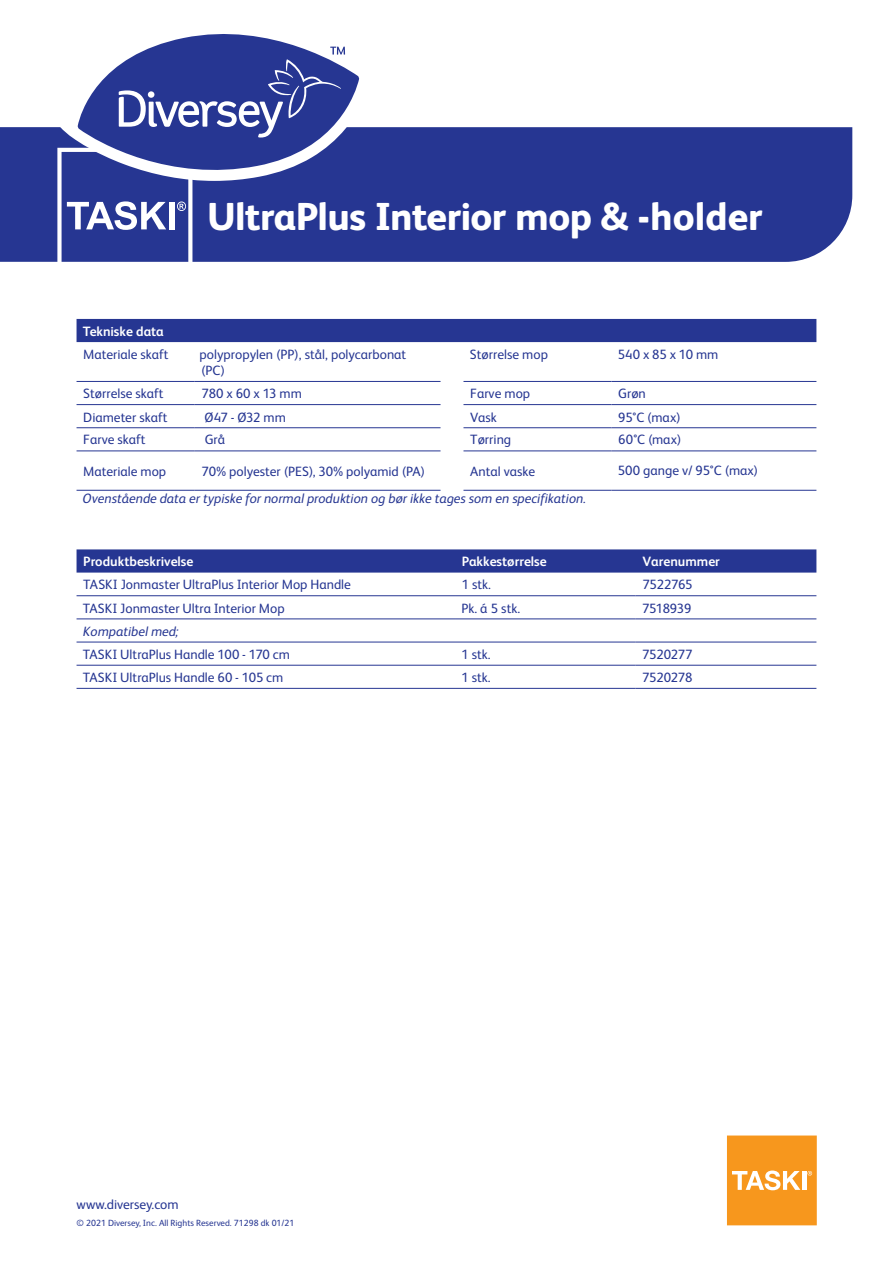
<style>
.page{position:relative;width:893px;height:1263px;background:#fff}
.page>*{position:absolute;margin:0;border:0;box-sizing:border-box;transform-origin:0 0}
.t1{font:800 39px "FS Albert Pro";letter-spacing:-.02em;color:#fff}
.Table_Text{font:13.5px "FS Albert Pro";color:#263692}
.t2{font:italic 13.5px "FS Albert Pro";color:#263692}
.t3{font:700 13.5px "FS Albert Pro";color:#fff}
.Table_Text-2{font:13.5px "FS Albert Pro";letter-spacing:-.02em;color:#263692}
.Table_Text-3{font:13.5px "FS Albert Pro";letter-spacing:-.025em;color:#263692}
.Table_Text-4{font:13.5px "FS Albert Pro";letter-spacing:-.03em;color:#263692}
.t4{font:9px "FS Albert Pro";color:#263692}
</style>
<div class="page">
<svg style="left:727px;top:1135px;width:90px;height:90px;background:#f7a032"></svg>
<div style="left:0;top:127px;width:852px;height:135px;background:#263692"></div>
<svg style="left:57px;top:148px;width:135px;height:114px;background:#4e5ba6"></svg>
<div style="left:169px;top:202px;width:6px;height:27px;background:#fff"></div>
<svg style="left:58px;top:78px;width:316px;height:103px"></svg>
<svg style="left:78px;top:34px;width:281px;height:148px;fill:#263692"></svg>
<svg style="left:119px;top:47px;width:226px;height:91px;background:#4a58a4"></svg>
<div style="left:77px;top:319px;width:739px;height:23px;background:#263692"></div>
<hr style="left:77px;top:381px;width:118px;height:1px;background:#263692">
<hr style="left:77px;top:404px;width:118px;height:1px;background:#263692">
<hr style="left:77px;top:427px;width:118px;height:1px;background:#263692">
<hr style="left:77px;top:450px;width:118px;height:1px;background:#263692">
<hr style="left:195px;top:381px;width:246px;height:1px;background:#263692">
<hr style="left:195px;top:404px;width:246px;height:1px;background:#263692">
<hr style="left:195px;top:427px;width:246px;height:1px;background:#263692">
<hr style="left:195px;top:450px;width:246px;height:1px;background:#263692">
<hr style="left:463px;top:381px;width:148px;height:1px;background:#263692">
<hr style="left:463px;top:404px;width:148px;height:1px;background:#263692">
<hr style="left:463px;top:427px;width:148px;height:1px;background:#263692">
<hr style="left:463px;top:450px;width:148px;height:1px;background:#263692">
<hr style="left:611px;top:381px;width:205px;height:1px;background:#263692">
<hr style="left:611px;top:404px;width:205px;height:1px;background:#263692">
<hr style="left:611px;top:427px;width:205px;height:1px;background:#263692">
<hr style="left:611px;top:450px;width:205px;height:1px;background:#263692">
<hr style="left:77px;top:490px;width:118px;height:1px;background:#263692">
<hr style="left:195px;top:490px;width:246px;height:1px;background:#263692">
<hr style="left:463px;top:490px;width:148px;height:1px;background:#263692">
<hr style="left:611px;top:490px;width:205px;height:1px;background:#263692">
<svg style="left:77px;top:549px;width:739px;height:24px;background:#2d3d95"></svg>
<hr style="left:77px;top:595px;width:378px;height:1px;background:#263692">
<hr style="left:455px;top:595px;width:181px;height:1px;background:#263692">
<hr style="left:636px;top:595px;width:180px;height:1px;background:#263692">
<hr style="left:77px;top:618px;width:378px;height:1px;background:#263692">
<hr style="left:77px;top:642px;width:378px;height:1px;background:#263692">
<hr style="left:77px;top:665px;width:378px;height:1px;background:#263692">
<hr style="left:77px;top:688px;width:378px;height:1px;background:#263692">
<hr style="left:455px;top:618px;width:181px;height:1px;background:#263692">
<hr style="left:455px;top:642px;width:181px;height:1px;background:#263692">
<hr style="left:455px;top:665px;width:181px;height:1px;background:#263692">
<hr style="left:455px;top:688px;width:181px;height:1px;background:#263692">
<hr style="left:636px;top:618px;width:180px;height:1px;background:#263692">
<hr style="left:636px;top:642px;width:180px;height:1px;background:#263692">
<hr style="left:636px;top:665px;width:180px;height:1px;background:#263692">
<hr style="left:636px;top:688px;width:180px;height:1px;background:#263692">
<h1 class="t1" style="left:207px;top:186px;width:557px">UltraPlus Interior mop &amp; -holder</h1>
<p class="t3" style="left:83px;top:322px;width:82px">Tekniske data</p>
<p class="Table_Text" style="left:83px;top:344px;width:87px">Materiale skaft</p>
<p class="Table_Text" style="left:200px;top:348px;width:208px">polypropylen (PP), stål, polycarbonat</p>
<p class="Table_Text" style="left:470px;top:344px;width:80px">Størrelse mop</p>
<p class="Table_Text" style="left:618px;top:344px;width:102px">540 x 85 x 10 mm</p>
<p class="Table_Text" style="left:83px;top:384px;width:82px">Størrelse skaft</p>
<p class="Table_Text" style="left:202px;top:384px;width:102px">780 x 60 x 13 mm</p>
<p class="Table_Text" style="left:470px;top:388px;width:61px">Farve mop</p>
<p class="Table_Text" style="left:618px;top:384px;width:29px">Grøn</p>
<p class="Table_Text" style="left:201px;top:361px;width:26px">(PC)</p>
<p class="Table_Text" style="left:83px;top:407px;width:86px">Diameter skaft</p>
<p class="Table_Text" style="left:205px;top:407px;width:83px">Ø47 - Ø32 mm</p>
<p class="Table_Text" style="left:470px;top:411px;width:28px">Vask</p>
<p class="Table_Text" style="left:618px;top:407px;width:64px">95°C (max)</p>
<p class="Table_Text" style="left:83px;top:434px;width:64px">Farve skaft</p>
<p class="Table_Text" style="left:205px;top:430px;width:22px">Grå</p>
<p class="Table_Text" style="left:470px;top:434px;width:42px">Tørring</p>
<p class="Table_Text" style="left:618px;top:430px;width:65px">60°C (max)</p>
<p class="Table_Text" style="left:83px;top:461px;width:84px">Materiale mop</p>
<p class="Table_Text" style="left:202px;top:461px;width:225px">70% polyester (PES), 30% polyamid (PA)</p>
<p class="Table_Text" style="left:470px;top:465px;width:66px">Antal vaske</p>
<p class="Table_Text" style="left:618px;top:460px;width:142px">500 gange v/ 95°C (max)</p>
<p class="t2" style="left:83px;top:493px;width:505px">Ovenstående data er typiske for normal produktion og bør ikke tages som en specifikation.</p>
<p class="t3" style="left:83px;top:552px;width:112px">Produktbeskrivelse</p>
<p class="t3" style="left:462px;top:552px;width:87px">Pakkestørrelse</p>
<p class="t3" style="left:642px;top:556px;width:79px">Varenummer</p>
<p class="Table_Text" style="left:83px;top:575px;width:269px">TASKI Jonmaster UltraPlus Interior Mop Handle</p>
<p class="Table_Text" style="left:462px;top:575px;width:31px">1 stk.</p>
<p class="Table_Text-3" style="left:642px;top:575px;width:52px">7522765</p>
<p class="Table_Text" style="left:83px;top:599px;width:203px">TASKI Jonmaster Ultra Interior Mop</p>
<p class="Table_Text" style="left:461px;top:603px;width:60px">Pk. á 5 stk.</p>
<p class="Table_Text-4" style="left:642px;top:599px;width:51px">7518939</p>
<p class="Table_Text" style="left:83px;top:645px;width:208px">TASKI UltraPlus Handle 100 - 170 cm</p>
<p class="Table_Text" style="left:461px;top:645px;width:31px">1 stk.</p>
<p class="Table_Text-2" style="left:642px;top:645px;width:52px">7520277</p>
<p class="Table_Text" style="left:83px;top:667px;width:202px">TASKI UltraPlus Handle 60 - 105 cm</p>
<p class="Table_Text" style="left:461px;top:667px;width:31px">1 stk.</p>
<p class="Table_Text-2" style="left:642px;top:667px;width:52px">7520278</p>
<p class="t2" style="left:83px;top:626px;width:97px">Kompatibel med;</p>
<p class="Table_Text" style="left:77px;top:1195px;width:104px">www.diversey.com</p>
<p class="t4" style="left:77px;top:1217px;width:219px">© 2021 Diversey, Inc. All Rights Reserved. 71298 dk 01/21</p>
</div>
